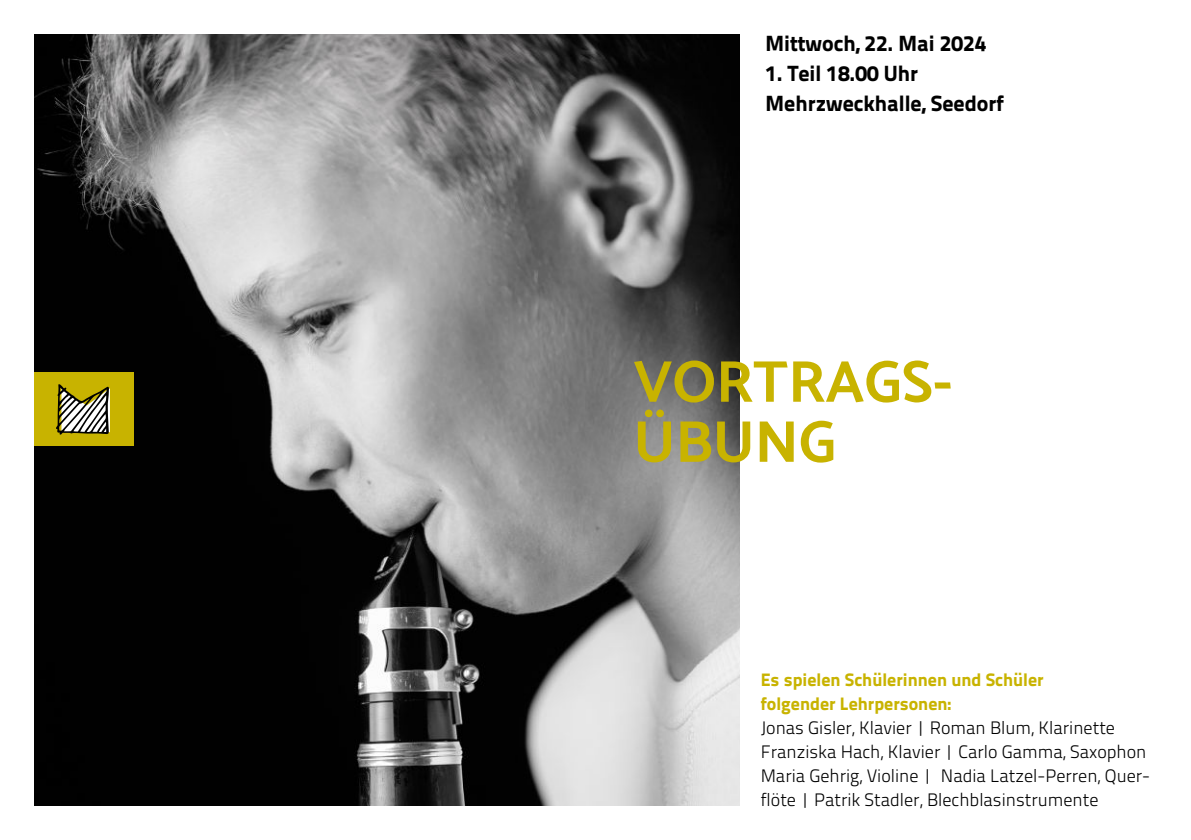
<style>
.page{position:relative;width:1191px;height:840px;background:#fff}
.page>*{position:absolute;margin:0;border:0;box-sizing:border-box;transform-origin:0 0}
.t1{font:700 59.2px/60px "Catamaran";color:#c8b300}
.t2{font:800 22px/30px "Titillium Text 22 L";color:#000}
.t3{font:300 18px/24px "Titillium Text 22 L";color:#000}
.t4{font:800 18px/24px "Titillium Text 22 L";color:#c8b300}
</style>
<div class="page">
<img style="left:34px;top:34px;width:705px;height:771px">
<div style="left:34px;top:372px;width:99px;height:73px;background:#c8b300"></div>
<svg style="left:56px;top:384px;width:54px;height:50px"></svg>
<p class="t2" style="left:765px;top:30px;width:222px">Mittwoch, 22. Mai 2024</p>
<p class="t2" style="left:765px;top:60px;width:240px">1. Teil 18.00 Uhr<br>Mehrzweckhalle, Seedorf</p>
<h1 class="t1" style="left:633px;top:351px;width:320px">VORTRAGS-<br>ÜBUNG</h1>
<p class="t4" style="left:760px;top:669px;width:284px">Es spielen Schülerinnen und Schüler folgender Lehrpersonen:</p>
<p class="t3" style="left:760px;top:717px;width:391px">Jonas Gisler, Klavier | Roman Blum, Klarinette Franziska Hach, Klavier | Carlo Gamma, Saxophon Maria Gehrig, Violine | Nadia Latzel-Perren, Quer&shy;flöte | Patrik Stadler, Blechblasinstrumente</p>
</div>
